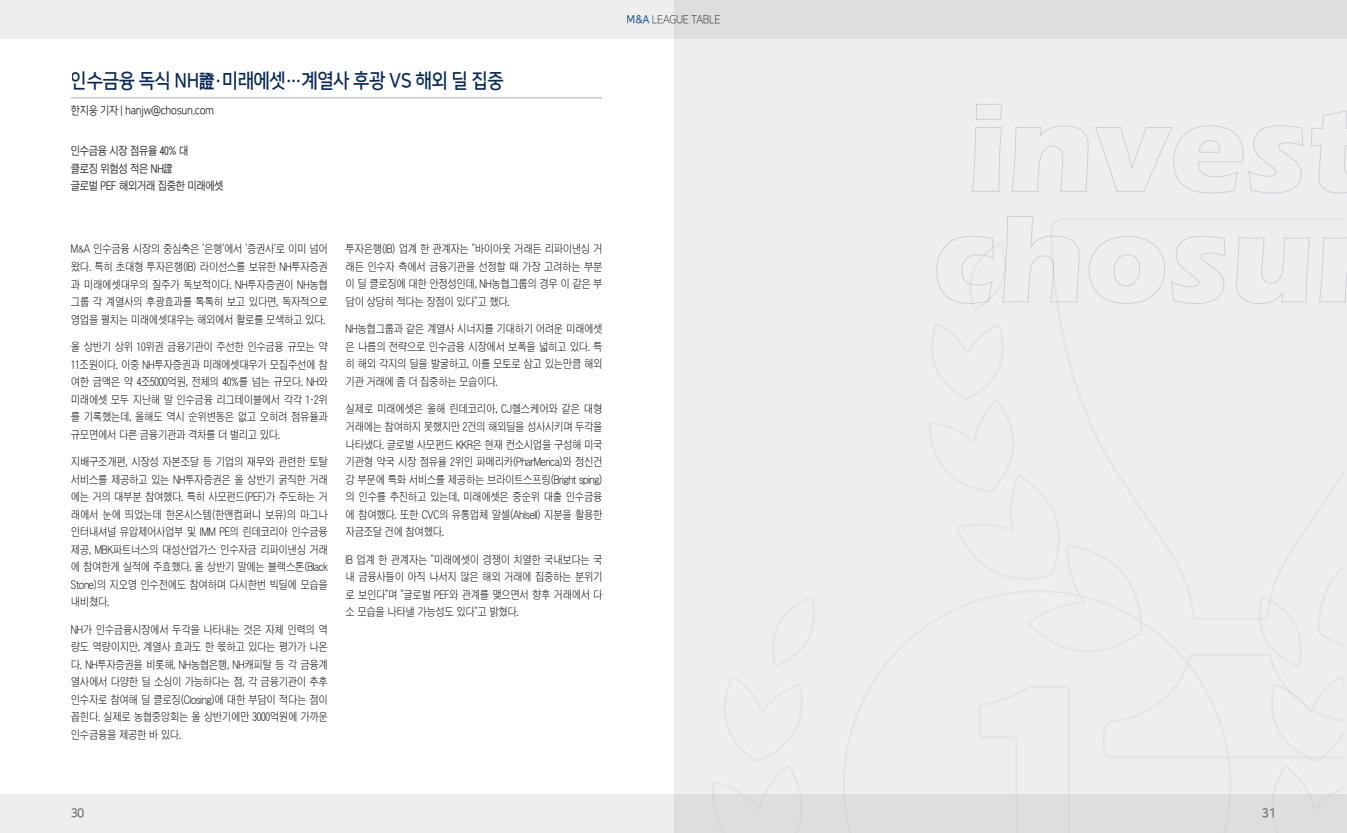
<style>
.page{position:relative;width:1347px;height:833px;background:#fff}
.page>*{position:absolute;margin:0;border:0;box-sizing:border-box;transform-origin:0 0}
.t1{font:20px "Nanum Square B";letter-spacing:-.025em;color:#072859;scale:.9 1}
.t2{font:12.5px "Nanum Square B";color:#727171;scale:.95 1}
.t3{font:11.25px/17.5px "Cs Sg";letter-spacing:-.025em;color:#000;text-align:justify;scale:.9 1}
.t4{font:11.25px/17.5px "Csng";letter-spacing:-.025em;color:#1f1e1d;scale:.9 1}
.t5{font:11.25px "Nanum Square R";letter-spacing:-.025em;color:#1f1e1d;scale:.9 1}
.t6{font:11.25px "Nanum Square L";letter-spacing:-.025em;color:#1f1e1d;scale:.95 1}
.s1{font-family:"Csn Tg"}
.s2{font-family:"Nanum Square B";color:#246bab}
</style>
<div class="page">
<div style="left:1px;top:794px;width:1345px;height:39px;background:#eee"></div>
<div style="left:674px;top:0;width:672px;height:833px;background:#eee"></div>
<svg style="left:843px;top:625px;width:85px;height:208px"></svg>
<svg style="left:712px;top:677px;width:90px;height:156px"></svg>
<svg style="left:772px;top:597px;width:42px;height:69px"></svg>
<svg style="left:972px;top:304px;width:12px;height:6px"></svg>
<svg style="left:928px;top:323px;width:415px;height:510px"></svg>
<div style="left:1px;top:0;width:1345px;height:39px;background:linear-gradient(to right,#f2f2f2,#dbdada)"></div>
<hr style="left:71px;top:98px;width:531px;height:1px;background:#595757">
<svg style="left:936px;top:104px;width:410px;height:200px"></svg>
<h1 class="t1" style="left:71px;top:70px;width:482px">인수금융 독식 NH<span class="s1">證</span>·미래에셋…계열사 후광 VS 해외 딜 집중</h1>
<p class="t5" style="left:71px;top:105px;width:161px">한지웅 기자 | hanjw@chosun.com</p>
<p class="t4" style="left:71px;top:142px;width:171px">인수금융 시장 점유율 40% 대<br>클로징 위험성 적은 NH證<br>글로벌 PEF 해외거래 집중한 미래에셋</p>
<p class="t3" style="left:71px;top:240px;width:287px">M&amp;A 인수금융 시장의 중심축은 '은행'에서 '증권사'로 이미 넘어 왔다. 특히 초대형 투자은행(IB) 라이선스를 보유한 NH투자증권 과 미래에셋대우의 질주가 독보적이다. NH투자증권이 NH농협 그룹 각 계열사의 후광효과를 톡톡히 보고 있다면, 독자적으로 영업을 펼치는 미래에셋대우는 해외에서 활로를 모색하고 있다.</p>
<p class="t3" style="left:71px;top:338px;width:287px">올 상반기 상위 10위권 금융기관이 주선한 인수금융 규모는 약 11조원이다. 이중 NH투자증권과 미래에셋대우가 모집주선에 참 여한 금액은 약 4조5000억원, 전체의 40%를 넘는 규모다. NH와 미래에셋 모두 지난해 말 인수금융 리그테이블에서 각각 1·2위 를 기록했는데, 올해도 역시 순위변동은 없고 오히려 점유율과 규모면에서 다른 금융기관과 격차를 더 벌리고 있다.</p>
<p class="t3" style="left:71px;top:453px;width:287px">지배구조개편, 시장성 자본조달 등 기업의 재무와 관련한 토탈 서비스를 제공하고 있는 NH투자증권은 올 상반기 굵직한 거래 에는 거의 대부분 참여했다. 특히 사모펀드(PEF)가 주도하는 거 래에서 눈에 띄었는데 한온시스템(한앤컴퍼니 보유)의 마그나 인터내셔널 유압제어사업부 및 IMM PE의 린데코리아 인수금융 제공, MBK파트너스의 대성산업가스 인수자금 리파이낸싱 거래 에 참여한게 실적에 주효했다. 올 상반기 말에는 블랙스톤(Black Stone)의 지오영 인수전에도 참여하며 다시한번 빅딜에 모습을 내비쳤다.</p>
<p class="t3" style="left:71px;top:620px;width:287px">NH가 인수금융시장에서 두각을 나타내는 것은 자체 인력의 역 량도 역량이지만, 계열사 효과도 한 몫하고 있다는 평가가 나온 다. NH투자증권을 비롯해, NH농협은행, NH캐피탈 등 각 금융계 열사에서 다양한 딜 소싱이 가능하다는 점, 각 금융기관이 추후 인수자로 참여해 딜 클로징(Closing)에 대한 부담이 적다는 점이 꼽힌다. 실제로 농협중앙회는 올 상반기에만 3000억원에 가까운 인수금융을 제공한 바 있다.</p>
<p class="t3" style="left:345px;top:240px;width:287px">투자은행(IB) 업계 한 관계자는 "바이아웃 거래든 리파이낸싱 거 래든 인수자 측에서 금융기관을 선정할 때 가장 고려하는 부분 이 딜 클로징에 대한 안정성인데, NH농협그룹의 경우 이 같은 부 담이 상당히 적다는 장점이 있다"고 했다.</p>
<p class="t3" style="left:345px;top:320px;width:287px">NH농협그룹과 같은 계열사 시너지를 기대하기 어려운 미래에셋 은 나름의 전략으로 인수금융 시장에서 보폭을 넓히고 있다. 특 히 해외 각지의 딜을 발굴하고, 이를 모토로 삼고 있는만큼 해외 기관 거래에 좀 더 집중하는 모습이다.</p>
<p class="t3" style="left:345px;top:400px;width:287px">실제로 미래에셋은 올해 린데코리아, CJ헬스케어와 같은 대형 거래에는 참여하지 못했지만 2건의 해외딜을 성사시키며 두각을 나타냈다. 글로벌 사모펀드 KKR은 현재 컨소시업을 구성해 미국 기관형 약국 시장 점유율 2위인 파메리카(PharMerica)와 정신건 강 부문에 특화 서비스를 제공하는 브라이트스프링(Bright sping) 의 인수를 추진하고 있는데, 미래에셋은 중순위 대출 인수금융 에 참여했다. 또한 CVC의 유통업체 알셀(Ahlsell) 지분을 활용한 자금조달 건에 참여했다.</p>
<p class="t3" style="left:345px;top:550px;width:287px">IB 업계 한 관계자는 "미래에셋이 경쟁이 치열한 국내보다는 국 내 금융사들이 아직 나서지 않은 해외 거래에 집중하는 분위기 로 보인다"며 "글로벌 PEF와 관계를 맺으면서 향후 거래에서 다 소 모습을 나타낼 가능성도 있다"고 밝혔다.</p>
<p class="t6" style="left:626px;top:14px;width:101px"><span class="s2">M&amp;A</span> LEAGUE TABLE</p>
<p class="t2" style="left:71px;top:807px;width:16px">30</p>
<p class="t2" style="left:1261px;top:807px;width:16px">31</p>
</div>
